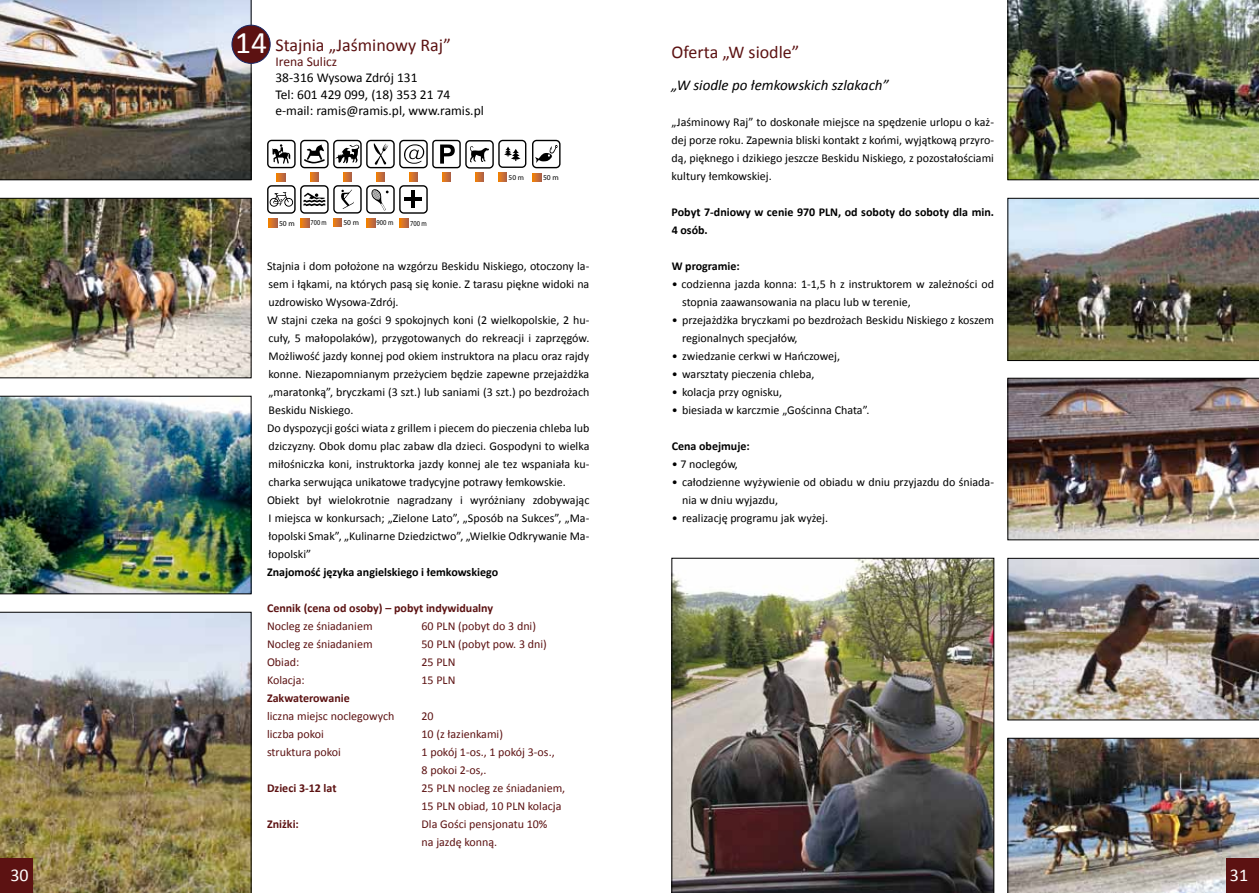
<style>
.page{position:relative;width:1259px;height:893px;background:#fff}
.page>*{position:absolute;margin:0;border:0;box-sizing:border-box;transform-origin:0 0}
.t1{font:31.5px "Calibri";color:#fff}
.t2{font:18px "Calibri";color:#5c1212}
.t3{font:18px "Calibri";color:#fff}
.t4{font:italic 15px "Calibri";color:#000}
.t5{font:13.5px/16.2px "Calibri";color:#000}
.t6{font:13.5px "Calibri";color:#5c1212}
.t7{font:12px/18px "Calibri";color:#000}
.t8{font:12px/18px "Calibri";color:#5c1212}
.t9{font:700 12px/18px "Calibri";color:#000}
.t10{font:700 12px "Calibri";color:#5c1212}
.t11{font:7.5px "Myriad Pro";color:#000}
.t12{font:7.5px "Myriad Pro";color:#000;scale:.83 1}
.t13{font:7.5px "Myriad Pro";color:#000;scale:.86 1}
.t14{font:7.5px "Myriad Pro";color:#000;scale:.85 1}
</style>
<div class="page">
<svg style="left:272px;top:144px;width:18px;height:20px"></svg>
<div style="left:267px;top:140px;width:29px;height:28px;border:1px solid #000;border-radius:4px"></div>
<svg style="left:277px;top:173px;width:8px;height:9px"></svg>
<svg style="left:310px;top:173px;width:9px;height:8px"></svg>
<div style="left:300px;top:140px;width:29px;height:28px;border:1px solid #000;border-radius:4px"></div>
<svg style="left:304px;top:144px;width:21px;height:20px"></svg>
<svg style="left:343px;top:173px;width:9px;height:8px"></svg>
<div style="left:333px;top:140px;width:29px;height:28px;border:1px solid #000;border-radius:4px"></div>
<svg style="left:335px;top:144px;width:25px;height:20px"></svg>
<svg style="left:376px;top:173px;width:9px;height:8px"></svg>
<div style="left:366px;top:140px;width:29px;height:28px;border:1px solid #000;border-radius:4px"></div>
<svg style="left:373px;top:143px;width:16px;height:22px"></svg>
<svg style="left:409px;top:173px;width:9px;height:8px"></svg>
<div style="left:399px;top:140px;width:29px;height:28px;border:1px solid #000;border-radius:4px"></div>
<svg style="left:404px;top:144px;width:20px;height:20px"></svg>
<svg style="left:442px;top:173px;width:9px;height:8px"></svg>
<div style="left:432px;top:140px;width:29px;height:28px;border:1px solid #000;border-radius:3px"></div>
<svg style="left:440px;top:145px;width:15px;height:19px"></svg>
<svg style="left:475px;top:173px;width:9px;height:9px"></svg>
<div style="left:465px;top:140px;width:29px;height:29px;border:1px solid #000;border-radius:4px"></div>
<svg style="left:470px;top:146px;width:19px;height:17px"></svg>
<div style="left:498px;top:140px;width:28px;height:28px;border:1px solid #000;border-radius:4px"></div>
<svg style="left:504px;top:147px;width:17px;height:14px"></svg>
<svg style="left:498px;top:173px;width:9px;height:8px"></svg>
<svg style="left:535px;top:145px;width:22px;height:18px"></svg>
<div style="left:532px;top:140px;width:28px;height:28px;border:1px solid #000;border-radius:4px"></div>
<svg style="left:533px;top:173px;width:8px;height:9px"></svg>
<svg style="left:270px;top:192px;width:23px;height:15px"></svg>
<div style="left:267px;top:185px;width:29px;height:29px;border:1px solid #000;border-radius:4px"></div>
<svg style="left:269px;top:218px;width:8px;height:9px"></svg>
<svg style="left:303px;top:193px;width:22px;height:13px"></svg>
<div style="left:300px;top:185px;width:29px;height:29px;border:1px solid #000;border-radius:4px"></div>
<svg style="left:301px;top:218px;width:8px;height:9px"></svg>
<svg style="left:341px;top:190px;width:13px;height:19px"></svg>
<div style="left:333px;top:185px;width:29px;height:29px;border:1px solid #000;border-radius:4px"></div>
<svg style="left:333px;top:218px;width:9px;height:9px"></svg>
<div style="left:366px;top:185px;width:29px;height:29px;border:1px solid #000;border-radius:4px"></div>
<svg style="left:367px;top:218px;width:8px;height:9px"></svg>
<svg style="left:371px;top:189px;width:17px;height:22px"></svg>
<div style="left:399px;top:185px;width:29px;height:29px;border:1px solid #000;border-radius:4px"></div>
<hr style="left:412px;top:191px;width:3px;height:17px;background:#000">
<hr style="left:404px;top:198px;width:18px;height:3px;background:#000">
<svg style="left:400px;top:218px;width:8px;height:9px"></svg>
<img style="left:0;top:396px;width:251px;height:198px">
<img style="left:0;top:612px;width:251px;height:281px">
<img style="left:0;top:0;width:251px;height:180px">
<img style="left:0;top:198px;width:251px;height:180px">
<div style="left:232px;top:25px;width:38px;height:38px;background:#5c1212;border-radius:50%"></div>
<div style="left:232px;top:25px;width:38px;height:39px;border:1px solid #182866;border-radius:50%"></div>
<img style="left:1007px;top:198px;width:252px;height:163px">
<img style="left:1007px;top:378px;width:252px;height:162px">
<img style="left:1007px;top:558px;width:252px;height:162px">
<img style="left:1007px;top:738px;width:252px;height:155px">
<img style="left:671px;top:558px;width:323px;height:335px">
<img style="left:1007px;top:0;width:252px;height:180px">
<div style="left:1226px;top:859px;width:33px;height:34px;background:#5c1212"></div>
<div style="left:0;top:859px;width:33px;height:34px;background:#5c1212"></div>
<h1 class="t1" style="left:235px;top:23px;width:33px">14</h1>
<h2 class="t2" style="left:275px;top:34px;width:177px">Stajnia „Jaśminowy Raj”</h2>
<p class="t6" style="left:275px;top:53px;width:63px">Irena Sulicz</p>
<p class="t5" style="left:275px;top:69px;width:210px">38-316 Wysowa Zdrój 131<br>Tel: 601 429 099, (18) 353 21 74 e-mail: ramis@ramis.pl, www.ramis.pl</p>
<p class="t11" style="left:279px;top:218px;width:17px">50 m</p>
<p class="t12" style="left:311px;top:218px;width:21px">700 m</p>
<p class="t11" style="left:343px;top:218px;width:17px">50 m</p>
<p class="t13" style="left:377px;top:218px;width:21px">900 m</p>
<p class="t14" style="left:410px;top:218px;width:21px">700 m</p>
<p class="t11" style="left:508px;top:173px;width:17px">50 m</p>
<p class="t11" style="left:543px;top:173px;width:17px">50 m</p>
<p class="t7" style="left:267px;top:256px;width:324px">Stajnia i dom położone na wzgórzu Beskidu Niskiego, otoczony la&shy;sem i łąkami, na których pasą się konie. Z tarasu piękne widoki na uzdrowisko Wysowa-Zdrój.<br>W stajni czeka na gości 9 spokojnych koni (2 wielkopolskie, 2 hu&shy;cuły, 5 małopolaków), przygotowanych do rekreacji i zaprzęgów.<br>Możliwość jazdy konnej pod okiem instruktora na placu oraz rajdy konne. Niezapomnianym przeżyciem będzie zapewne przejażdżka „maratonką”, bryczkami (3 szt.) lub saniami (3 szt.) po bezdrożach Beskidu Niskiego.<br>Do dyspozycji gości wiata z grillem i piecem do pieczenia chleba lub dziczyzny. Obok domu plac zabaw dla dzieci. Gospodyni to wielka miłośniczka koni, instruktorka jazdy konnej ale tez wspaniała ku&shy;charka serwująca unikatowe tradycyjne potrawy łemkowskie.<br>Obiekt był wielokrotnie nagradzany i wyróżniany zdobywając I miejsca w konkursach; „Zielone Lato”, „Sposób na Sukces”, „Ma&shy;łopolski Smak”, „Kulinarne Dziedzictwo”, „Wielkie Odkrywanie Ma&shy;łopolski”</p>
<p class="t9" style="left:267px;top:562px;width:233px">Znajomość języka angielskiego i łemkowskiego</p>
<p class="t10" style="left:267px;top:601px;width:228px">Cennik (cena od osoby) – pobyt indywidualny</p>
<p class="t8" style="left:267px;top:616px;width:107px">Nocleg ze śniadaniem</p>
<p class="t8" style="left:421px;top:616px;width:116px">60 PLN (pobyt do 3 dni)</p>
<p class="t8" style="left:267px;top:634px;width:107px">Nocleg ze śniadaniem</p>
<p class="t8" style="left:421px;top:634px;width:127px">50 PLN (pobyt pow. 3 dni)</p>
<p class="t8" style="left:267px;top:652px;width:34px">Obiad:</p>
<p class="t8" style="left:421px;top:652px;width:35px">25 PLN</p>
<p class="t8" style="left:267px;top:670px;width:39px">Kolacja:</p>
<p class="t8" style="left:421px;top:670px;width:35px">15 PLN</p>
<p class="t10" style="left:267px;top:691px;width:84px">Zakwaterowanie</p>
<p class="t8" style="left:267px;top:706px;width:129px">liczna miejsc noclegowych</p>
<p class="t8" style="left:421px;top:706px;width:14px">20</p>
<p class="t8" style="left:267px;top:724px;width:58px">liczba pokoi</p>
<p class="t8" style="left:421px;top:724px;width:83px">10 (z łazienkami)</p>
<p class="t8" style="left:267px;top:742px;width:75px">struktura pokoi</p>
<p class="t8" style="left:421px;top:742px;width:135px">1 pokój 1-os., 1 pokój 3-os.,<br>8 pokoi 2-os,.</p>
<p class="t10" style="left:267px;top:781px;width:71px">Dzieci 3-12 lat</p>
<p class="t8" style="left:421px;top:778px;width:145px">25 PLN nocleg ze śniadaniem,<br>15 PLN obiad, 10 PLN kolacja</p>
<p class="t10" style="left:267px;top:817px;width:33px">Zniżki:</p>
<p class="t8" style="left:421px;top:814px;width:127px">Dla Gości pensjonatu 10% na jazdę konną.</p>
<h2 class="t2" style="left:671px;top:41px;width:129px">Oferta „W siodle”</h2>
<p class="t4" style="left:671px;top:76px;width:219px">„W siodle po łemkowskich szlakach”</p>
<p class="t7" style="left:671px;top:112px;width:324px;text-align:justify">„Jaśminowy Raj” to doskonałe miejsce na spędzenie urlopu o każ&shy;dej porze roku. Zapewnia bliski kontakt z końmi, wyjątkową przyro&shy;dą, pięknego i dzikiego jeszcze Beskidu Niskiego, z pozostałościami kultury łemkowskiej.</p>
<p class="t9" style="left:671px;top:202px;width:324px">Pobyt 7-dniowy w cenie 970 PLN, od soboty do soboty dla min.<br>4 osób.</p>
<p class="t9" style="left:671px;top:256px;width:70px">W programie:</p>
<p class="t7" style="left:682px;top:274px;width:313px;text-indent:-10px">• codzienna jazda konna: 1-1,5 h z instruktorem w zależności od stopnia zaawansowania na placu lub w terenie,</p>
<p class="t7" style="left:682px;top:310px;width:313px;text-indent:-10px">• przejażdżka bryczkami po bezdrożach Beskidu Niskiego z koszem regionalnych specjałów,</p>
<p class="t7" style="left:671px;top:346px;width:170px">• zwiedzanie cerkwi w Hańczowej,</p>
<p class="t7" style="left:671px;top:364px;width:144px">• warsztaty pieczenia chleba,</p>
<p class="t7" style="left:671px;top:382px;width:112px">• kolacja przy ognisku,</p>
<p class="t7" style="left:671px;top:400px;width:199px">• biesiada w karczmie „Gościnna Chata”.</p>
<p class="t9" style="left:671px;top:436px;width:80px">Cena obejmuje:</p>
<p class="t7" style="left:671px;top:454px;width:68px">• 7 noclegów,</p>
<p class="t7" style="left:682px;top:472px;width:313px;text-indent:-10px">• całodzienne wyżywienie od obiadu w dniu przyjazdu do śniada&shy;nia w dniu wyjazdu,</p>
<p class="t7" style="left:671px;top:508px;width:158px">• realizację programu jak wyżej.</p>
<h2 class="t3" style="left:10px;top:864px;width:20px">30</h2>
<h2 class="t3" style="left:1230px;top:864px;width:20px">31</h2>
</div>
